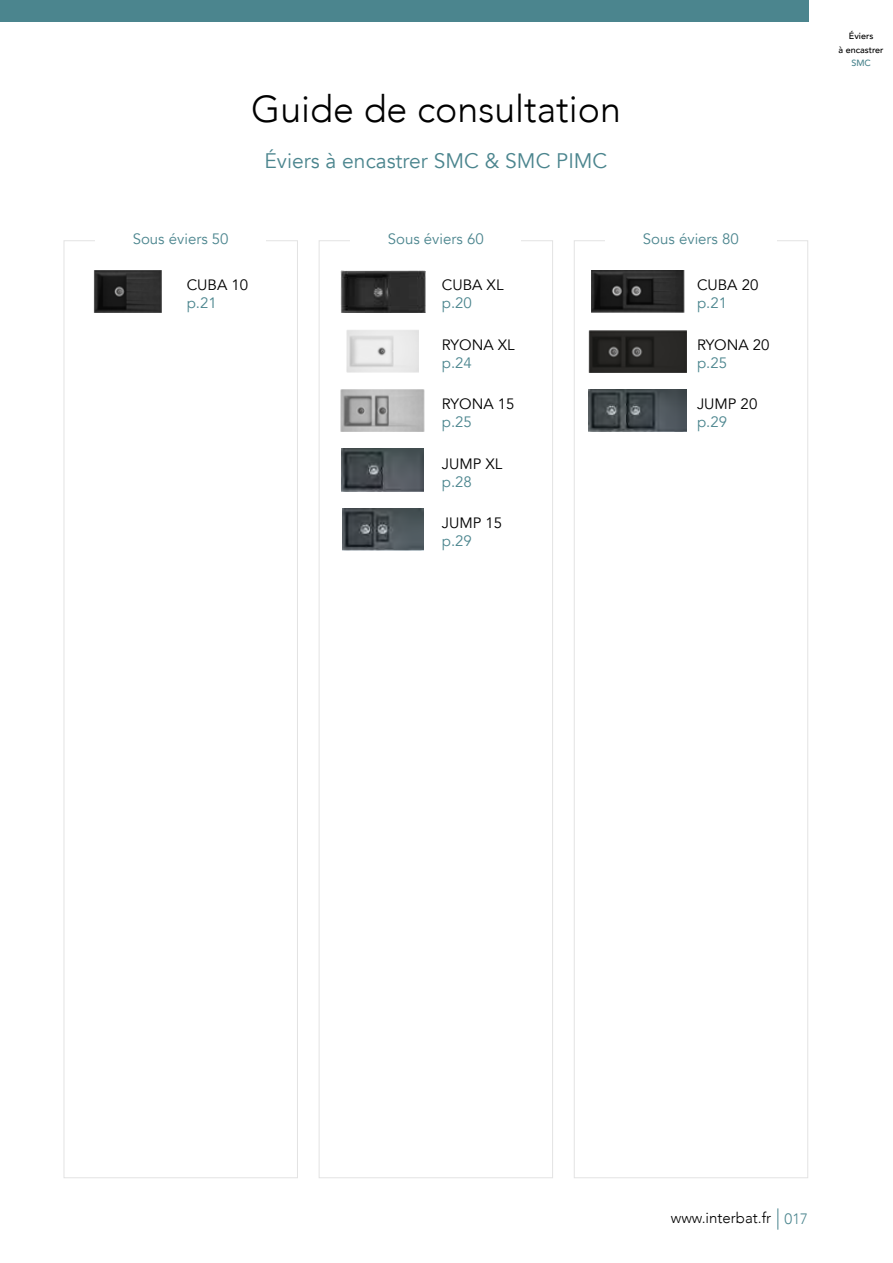
<style>
.page{position:relative;width:893px;height:1263px;background:#fff}
.page>*{position:absolute;margin:0;border:0;box-sizing:border-box;transform-origin:0 0}
.t1{font:300 37.5px "Avenir";color:#000}
.t2{font:21px "Avenir";color:#4b858e}
.t3{font:15px "Avenir";color:#4b858e}
.t4{font:15px "Avenir";color:#000}
.t5{font:300 15px "Avenir";color:#000}
.t6{font:500 9px/13.5px "Avenir";color:#000;text-align:center}
.t7{font:500 9px "Avenir";color:#4b858e}
.s1{color:#4b858e}
</style>
<div class="page">
<img style="left:94px;top:270px;width:68px;height:43px">
<img style="left:340px;top:270px;width:85px;height:43px">
<img style="left:347px;top:330px;width:72px;height:42px">
<img style="left:340px;top:389px;width:85px;height:43px">
<img style="left:342px;top:449px;width:82px;height:42px">
<img style="left:342px;top:508px;width:81px;height:43px">
<img style="left:591px;top:270px;width:94px;height:43px">
<img style="left:589px;top:330px;width:98px;height:42px">
<img style="left:589px;top:389px;width:98px;height:43px">
<svg style="left:777px;top:1208px;width:1px;height:22px"></svg>
<div style="left:0;top:0;width:808px;height:21px;background:#4b858e"></div>
<h1 class="t1" style="left:251px;top:87px;width:371px">Guide de consultation</h1>
<h2 class="t2" style="left:265px;top:149px;width:344px">Éviers à encastrer SMC &amp; SMC PIMC</h2>
<p class="t3" style="left:133px;top:229px;width:97px">Sous éviers 50</p>
<p class="t3" style="left:388px;top:229px;width:97px">Sous éviers 60</p>
<p class="t3" style="left:643px;top:229px;width:97px">Sous éviers 80</p>
<p class="t3" style="left:212px;top:229px;width:10px">0</p>
<p class="t3" style="left:467px;top:229px;width:10px">0</p>
<p class="t3" style="left:722px;top:229px;width:10px">0</p>
<p class="t4" style="left:442px;top:276px;width:63px">CUBA XL</p>
<p class="t3" style="left:442px;top:294px;width:32px">p.20</p>
<p class="t4" style="left:442px;top:335px;width:74px">RYONA XL</p>
<p class="t3" style="left:442px;top:353px;width:32px">p.24</p>
<p class="t4" style="left:442px;top:395px;width:74px">RYONA 15</p>
<p class="t3" style="left:442px;top:413px;width:32px">p.25</p>
<p class="t4" style="left:442px;top:455px;width:62px">JUMP XL</p>
<p class="t3" style="left:442px;top:473px;width:32px">p.28</p>
<p class="t4" style="left:442px;top:514px;width:62px">JUMP 15</p>
<p class="t3" style="left:442px;top:532px;width:32px">p.29</p>
<p class="t4" style="left:187px;top:276px;width:63px">CUBA 10</p>
<p class="t3" style="left:187px;top:294px;width:32px">p.21</p>
<p class="t4" style="left:697px;top:276px;width:63px">CUBA 20</p>
<p class="t3" style="left:697px;top:294px;width:32px">p.21</p>
<p class="t4" style="left:697px;top:335px;width:74px">RYONA 20</p>
<p class="t3" style="left:697px;top:353px;width:32px">p.25</p>
<p class="t4" style="left:697px;top:395px;width:62px">JUMP 20</p>
<p class="t3" style="left:697px;top:413px;width:32px">p.29</p>
<p class="t6" style="left:839px;top:29px;width:47px">Éviers<br>à encastrer</p>
<p class="t7" style="left:851px;top:55px;width:21px">SMC</p>
<p class="t5" style="left:671px;top:1209px;width:139px">www.interbat.fr <span class="s1">017</span></p>
</div>
